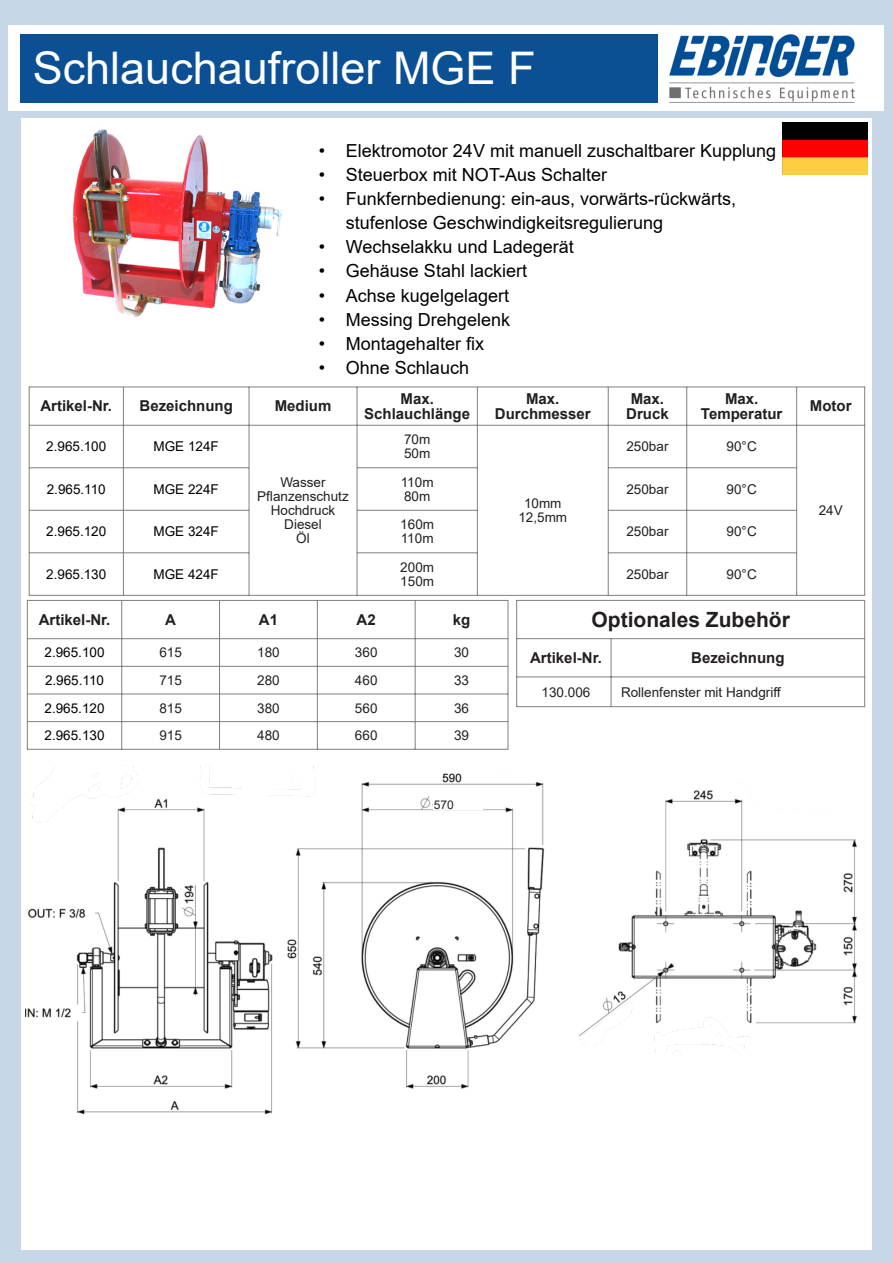
<style>
.page{position:relative;width:893px;height:1263px;background:#c8d7e7}
.page>*{position:absolute;margin:0;border:0;box-sizing:border-box;transform-origin:0 0}
.t1{font:45px "Arial";color:#fff}
.t2{font:700 21px "Arial";color:#231f20}
.t3{font:18px/24px "Arial";color:#000}
.t4{font:700 15px/15.5px "Arial";color:#231f20;text-align:center}
.t5{font:13.5px/14px "Arial";color:#231f20}
.t6{font:13.5px "Arial";color:#000}
.t7{font:12px "Arial";color:#231f20}
</style>
<div class="page">
<div style="left:9px;top:26px;width:875px;height:85px;background:#fff"></div>
<div style="left:21px;top:118px;width:851px;height:1132px;background:#fff"></div>
<div style="left:20px;top:34px;width:638px;height:68px;background:#0b4f95"></div>
<img style="left:669px;top:34px;width:185px;height:68px">
<img style="left:782px;top:122px;width:85px;height:53px">
<img style="left:72px;top:129px;width:210px;height:188px">
<hr style="left:29px;top:387px;width:1px;height:209px;background:#808080">
<hr style="left:864px;top:387px;width:1px;height:209px;background:#808080">
<hr style="left:123px;top:387px;width:1px;height:208px;background:#808080">
<hr style="left:249px;top:387px;width:1px;height:208px;background:#808080">
<hr style="left:357px;top:387px;width:1px;height:208px;background:#808080">
<hr style="left:477px;top:387px;width:1px;height:208px;background:#808080">
<hr style="left:608px;top:387px;width:1px;height:208px;background:#808080">
<hr style="left:686px;top:387px;width:1px;height:208px;background:#808080">
<hr style="left:796px;top:387px;width:1px;height:208px;background:#808080">
<hr style="left:29px;top:387px;width:836px;height:1px;background:#808080">
<hr style="left:29px;top:425px;width:836px;height:1px;background:#808080">
<hr style="left:29px;top:467px;width:220px;height:1px;background:#808080">
<hr style="left:357px;top:467px;width:120px;height:1px;background:#808080">
<hr style="left:608px;top:467px;width:189px;height:1px;background:#808080">
<hr style="left:29px;top:510px;width:220px;height:1px;background:#808080">
<hr style="left:357px;top:510px;width:120px;height:1px;background:#808080">
<hr style="left:608px;top:510px;width:189px;height:1px;background:#808080">
<hr style="left:29px;top:552px;width:220px;height:1px;background:#808080">
<hr style="left:357px;top:552px;width:120px;height:1px;background:#808080">
<hr style="left:608px;top:552px;width:189px;height:1px;background:#808080">
<hr style="left:29px;top:595px;width:836px;height:1px;background:#808080">
<hr style="left:27px;top:600px;width:1px;height:150px;background:#808080">
<hr style="left:508px;top:600px;width:1px;height:150px;background:#808080">
<hr style="left:121px;top:600px;width:1px;height:149px;background:#808080">
<hr style="left:219px;top:600px;width:1px;height:149px;background:#808080">
<hr style="left:317px;top:600px;width:1px;height:149px;background:#808080">
<hr style="left:415px;top:600px;width:1px;height:149px;background:#808080">
<hr style="left:27px;top:600px;width:481px;height:1px;background:#808080">
<hr style="left:27px;top:638px;width:481px;height:1px;background:#808080">
<hr style="left:27px;top:666px;width:481px;height:1px;background:#808080">
<hr style="left:27px;top:694px;width:481px;height:1px;background:#808080">
<hr style="left:27px;top:721px;width:481px;height:1px;background:#808080">
<hr style="left:27px;top:749px;width:481px;height:1px;background:#808080">
<img style="left:579px;top:790px;width:278px;height:265px">
<img style="left:25px;top:765px;width:520px;height:349px">
<hr style="left:516px;top:600px;width:1px;height:107px;background:#808080">
<hr style="left:864px;top:600px;width:1px;height:107px;background:#808080">
<hr style="left:611px;top:639px;width:1px;height:68px;background:#808080">
<hr style="left:517px;top:600px;width:348px;height:1px;background:#808080">
<hr style="left:517px;top:638px;width:348px;height:1px;background:#808080">
<hr style="left:517px;top:676px;width:348px;height:1px;background:#808080">
<hr style="left:517px;top:706px;width:348px;height:1px;background:#808080">
<div style="left:434px;top:794px;width:49px;height:15px;background:#fff"></div>
<h1 class="t1" style="left:33px;top:51px;width:504px">Schlauchaufroller MGE F</h1>
<p class="t3" style="left:319px;top:141px;width:459px">• Elektromotor 24V mit manuell zuschaltbarer Kupplung</p>
<p class="t3" style="left:319px;top:165px;width:290px">• Steuerbox mit NOT-Aus Schalter</p>
<p class="t3" style="left:346px;top:189px;width:392px;text-indent:-27px">• Funkfernbedienung: ein-aus, vorwärts-rückwärts, stufenlose Geschwindigkeitsregulierung</p>
<p class="t3" style="left:319px;top:237px;width:256px">• Wechselakku und Ladegerät</p>
<p class="t3" style="left:319px;top:261px;width:210px">• Gehäuse Stahl lackiert</p>
<p class="t3" style="left:319px;top:285px;width:192px">• Achse kugelgelagert</p>
<p class="t3" style="left:319px;top:309px;width:193px">• Messing Drehgelenk</p>
<p class="t3" style="left:319px;top:333px;width:167px">• Montagehalter fix</p>
<p class="t3" style="left:319px;top:357px;width:152px">• Ohne Schlauch</p>
<p class="t4" style="left:40px;top:400px;width:73px">Artikel-Nr.</p>
<p class="t4" style="left:140px;top:400px;width:95px">Bezeichnung</p>
<p class="t4" style="left:275px;top:400px;width:58px">Medium</p>
<p class="t4" style="left:364px;top:392px;width:107px">Max.<br>Schlauchlänge</p>
<p class="t4" style="left:495px;top:392px;width:97px">Max.<br>Durchmesser</p>
<p class="t4" style="left:626px;top:392px;width:44px">Max.<br>Druck</p>
<p class="t4" style="left:701px;top:392px;width:83px">Max.<br>Temperatur</p>
<p class="t4" style="left:810px;top:400px;width:43px">Motor</p>
<p class="t6" style="left:46px;top:441px;width:62px">2.965.100</p>
<p class="t6" style="left:154px;top:441px;width:67px">MGE 124F</p>
<p class="t5" style="left:257px;top:477px;width:93px;text-align:center">Wasser<br>Pflanzenschutz<br>Hochdruck<br>Diesel<br>Öl</p>
<p class="t5" style="left:404px;top:434px;width:28px">70m<br>50m</p>
<p class="t5" style="left:626px;top:441px;width:44px">250bar</p>
<p class="t5" style="left:727px;top:441px;width:32px">90°C</p>
<p class="t6" style="left:47px;top:484px;width:61px">2.965.110</p>
<p class="t6" style="left:154px;top:484px;width:67px">MGE 224F</p>
<p class="t5" style="left:401px;top:476px;width:34px">110m<br>80m</p>
<p class="t5" style="left:626px;top:483px;width:44px">250bar</p>
<p class="t5" style="left:727px;top:483px;width:32px">90°C</p>
<p class="t6" style="left:46px;top:527px;width:62px">2.965.120</p>
<p class="t6" style="left:154px;top:527px;width:67px">MGE 324F</p>
<p class="t5" style="left:400px;top:519px;width:35px">160m<br>110m</p>
<p class="t5" style="left:626px;top:526px;width:44px">250bar</p>
<p class="t5" style="left:727px;top:526px;width:32px">90°C</p>
<p class="t6" style="left:46px;top:569px;width:62px">2.965.130</p>
<p class="t6" style="left:154px;top:569px;width:67px">MGE 424F</p>
<p class="t5" style="left:400px;top:561px;width:35px">200m<br>150m</p>
<p class="t5" style="left:626px;top:568px;width:44px">250bar</p>
<p class="t5" style="left:727px;top:568px;width:32px">90°C</p>
<p class="t4" style="left:39px;top:613px;width:73px">Artikel-Nr.</p>
<p class="t4" style="left:165px;top:613px;width:12px">A</p>
<p class="t4" style="left:259px;top:613px;width:21px">A1</p>
<p class="t4" style="left:357px;top:613px;width:21px">A2</p>
<p class="t4" style="left:453px;top:613px;width:19px">kg</p>
<p class="t6" style="left:45px;top:647px;width:62px">2.965.100</p>
<p class="t5" style="left:159px;top:647px;width:24px">615</p>
<p class="t5" style="left:257px;top:647px;width:24px">180</p>
<p class="t5" style="left:355px;top:647px;width:24px">360</p>
<p class="t5" style="left:454px;top:647px;width:17px">30</p>
<p class="t6" style="left:45px;top:675px;width:61px">2.965.110</p>
<p class="t5" style="left:159px;top:674px;width:24px">715</p>
<p class="t5" style="left:257px;top:674px;width:24px">280</p>
<p class="t5" style="left:355px;top:674px;width:24px">460</p>
<p class="t5" style="left:454px;top:674px;width:17px">33</p>
<p class="t6" style="left:45px;top:703px;width:62px">2.965.120</p>
<p class="t5" style="left:159px;top:702px;width:24px">815</p>
<p class="t5" style="left:257px;top:702px;width:24px">380</p>
<p class="t5" style="left:355px;top:702px;width:24px">560</p>
<p class="t5" style="left:454px;top:702px;width:17px">36</p>
<p class="t6" style="left:45px;top:730px;width:62px">2.965.130</p>
<p class="t5" style="left:159px;top:730px;width:24px">915</p>
<p class="t5" style="left:257px;top:730px;width:24px">480</p>
<p class="t5" style="left:355px;top:730px;width:24px">660</p>
<p class="t5" style="left:454px;top:730px;width:17px">39</p>
<p class="t5" style="left:518px;top:498px;width:50px;text-align:center">10mm<br>12,5mm</p>
<p class="t5" style="left:819px;top:505px;width:26px">24V</p>
<p class="t2" style="left:591px;top:612px;width:200px">Optionales Zubehör</p>
<p class="t4" style="left:530px;top:651px;width:73px">Artikel-Nr.</p>
<p class="t4" style="left:691px;top:651px;width:95px">Bezeichnung</p>
<p class="t5" style="left:542px;top:686px;width:50px">130.006</p>
<p class="t5" style="left:621px;top:686px;width:162px">Rollenfenster mit Handgriff</p>
<p class="t7" style="left:434px;top:801px;width:22px">570</p>
</div>
